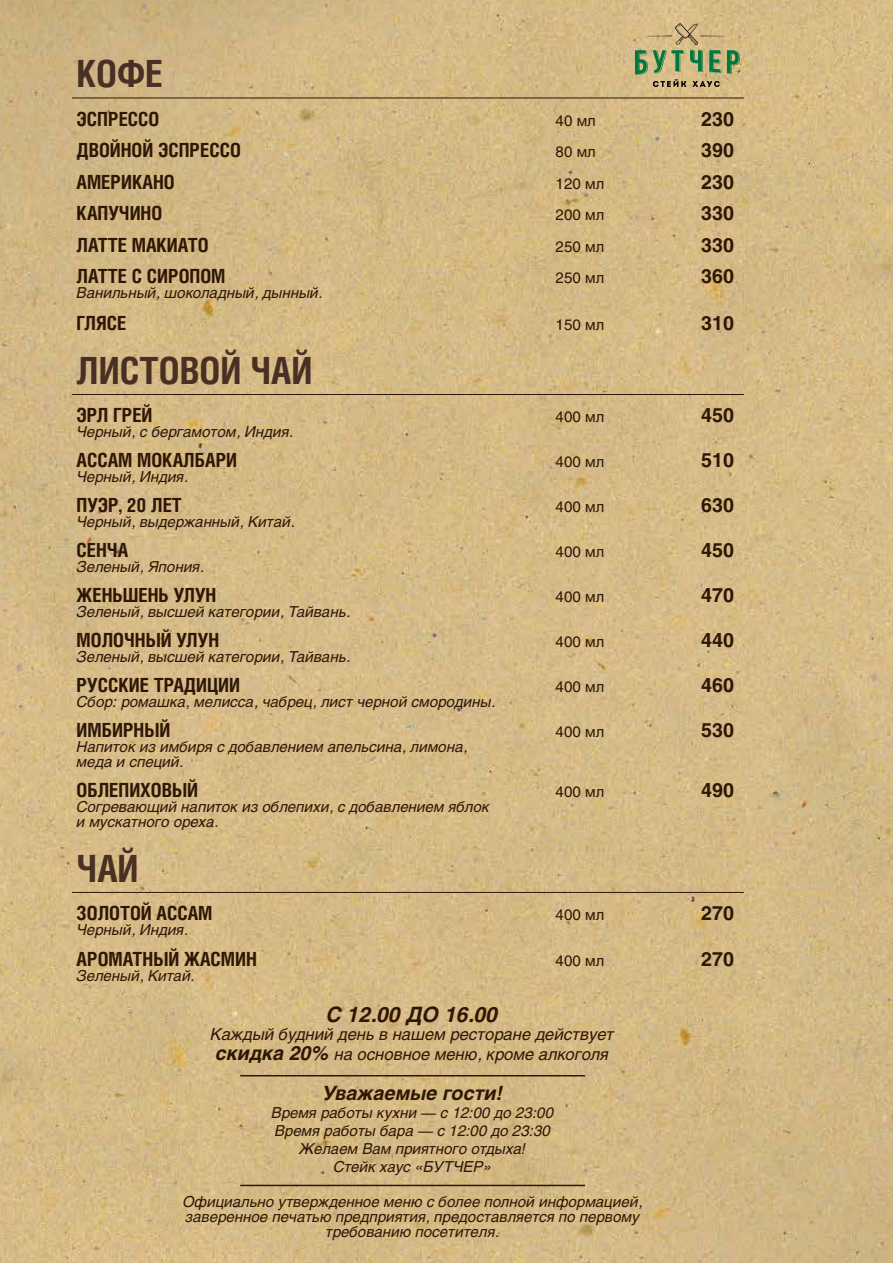
<style>
.page{position:relative;width:893px;height:1263px;background:#fff}
.page>*{position:absolute;margin:0;border:0;box-sizing:border-box;transform-origin:0 0}
.t1{font:700 37.5px "Helios Cond C";color:#483024}
.t2{font:italic 700 21px "Helios C";color:#2e1705}
.t3{font:700 19.5px "Helios Cond C";color:#2e1705}
.t4{font:700 19.5px "Helios C";color:#2e1705}
.t5{font:italic 700 19.5px "Helios C";color:#2e1705}
.t6{font:italic 16.5px/19.5px "Helios C";color:#2e1705;text-align:center}
.t7{font:italic 15px/15px "Helios C";color:#2e1705}
.t8{font:15px "Helios C";color:#2e1705}
.s1{font-weight:700;font-size:19.5px}
</style>
<div class="page">
<img style="left:0;top:0;width:893px;height:1263px">
<hr style="left:72px;top:394px;width:672px;height:1px;background:#2e1705">
<hr style="left:72px;top:98px;width:672px;height:1px;background:#2e1705">
<hr style="left:72px;top:892px;width:672px;height:1px;background:#2e1705">
<hr style="left:240px;top:1075px;width:345px;height:1px;background:#2e1705">
<hr style="left:240px;top:1185px;width:345px;height:1px;background:#2e1705">
<svg style="left:635px;top:23px;width:105px;height:64px;background:#afaa77"></svg>
<h1 class="t1" style="left:77px;top:51px;width:88px">КОФЕ</h1>
<h3 class="t3" style="left:77px;top:107px;width:84px">ЭСПРЕССО</h3>
<p class="t8" style="left:556px;top:112px;width:42px">40 мл</p>
<h3 class="t4" style="left:701px;top:108px;width:34px">230</h3>
<h3 class="t3" style="left:77px;top:139px;width:166px">ДВОЙНОЙ ЭСПРЕССО</h3>
<p class="t8" style="left:556px;top:143px;width:42px">80 мл</p>
<h3 class="t4" style="left:701px;top:139px;width:34px">390</h3>
<h3 class="t3" style="left:77px;top:170px;width:100px">АМЕРИКАНО</h3>
<p class="t8" style="left:556px;top:175px;width:50px">120 мл</p>
<h3 class="t4" style="left:701px;top:171px;width:34px">230</h3>
<h3 class="t3" style="left:77px;top:202px;width:87px">КАПУЧИНО</h3>
<p class="t8" style="left:556px;top:206px;width:50px">200 мл</p>
<h3 class="t4" style="left:701px;top:202px;width:34px">330</h3>
<h3 class="t3" style="left:77px;top:233px;width:133px">ЛАТТЕ МАКИАТО</h3>
<p class="t8" style="left:556px;top:238px;width:50px">250 мл</p>
<h3 class="t4" style="left:701px;top:234px;width:34px">330</h3>
<h3 class="t3" style="left:77px;top:265px;width:150px">ЛАТТЕ С СИРОПОМ</h3>
<p class="t8" style="left:556px;top:269px;width:50px">250 мл</p>
<h3 class="t4" style="left:701px;top:265px;width:34px">360</h3>
<p class="t7" style="left:77px;top:286px;width:248px">Ванильный, шоколадный, дынный.</p>
<h3 class="t3" style="left:77px;top:311px;width:51px">ГЛЯСЕ</h3>
<p class="t8" style="left:556px;top:316px;width:50px">150 мл</p>
<h3 class="t4" style="left:701px;top:312px;width:34px">310</h3>
<h1 class="t1" style="left:77px;top:348px;width:237px">ЛИСТОВОЙ ЧАЙ</h1>
<h3 class="t3" style="left:77px;top:403px;width:77px">ЭРЛ ГРЕЙ</h3>
<p class="t8" style="left:556px;top:408px;width:50px">400 мл</p>
<h3 class="t4" style="left:701px;top:404px;width:34px">450</h3>
<p class="t7" style="left:77px;top:424px;width:218px">Черный, с бергамотом, Индия.</p>
<h3 class="t3" style="left:77px;top:448px;width:162px">АССАМ МОКАЛБАРИ</h3>
<p class="t8" style="left:556px;top:453px;width:50px">400 мл</p>
<h3 class="t4" style="left:701px;top:449px;width:34px">510</h3>
<p class="t7" style="left:77px;top:469px;width:113px">Черный, Индия.</p>
<h3 class="t3" style="left:77px;top:493px;width:107px">ПУЭР, 20 ЛЕТ</h3>
<p class="t8" style="left:556px;top:498px;width:50px">400 мл</p>
<h3 class="t4" style="left:701px;top:494px;width:34px">630</h3>
<p class="t7" style="left:77px;top:514px;width:220px">Черный, выдержанный, Китай.</p>
<h3 class="t3" style="left:77px;top:538px;width:53px">СЕНЧА</h3>
<p class="t8" style="left:556px;top:543px;width:50px">400 мл</p>
<h3 class="t4" style="left:701px;top:539px;width:34px">450</h3>
<p class="t7" style="left:77px;top:559px;width:129px">Зеленый, Япония.</p>
<h3 class="t3" style="left:77px;top:583px;width:141px">ЖЕНЬШЕНЬ УЛУН</h3>
<p class="t8" style="left:556px;top:588px;width:50px">400 мл</p>
<h3 class="t4" style="left:701px;top:584px;width:34px">470</h3>
<p class="t7" style="left:77px;top:604px;width:276px">Зеленый, высшей категории, Тайвань.</p>
<h3 class="t3" style="left:77px;top:628px;width:144px">МОЛОЧНЫЙ УЛУН</h3>
<p class="t8" style="left:556px;top:633px;width:50px">400 мл</p>
<h3 class="t4" style="left:701px;top:629px;width:34px">440</h3>
<p class="t7" style="left:77px;top:649px;width:276px">Зеленый, высшей категории, Тайвань.</p>
<h3 class="t3" style="left:77px;top:673px;width:165px">РУССКИЕ ТРАДИЦИИ</h3>
<p class="t8" style="left:556px;top:678px;width:50px">400 мл</p>
<h3 class="t4" style="left:701px;top:674px;width:34px">460</h3>
<p class="t7" style="left:77px;top:694px;width:421px">Сбор: ромашка, мелисса, чабрец, лист черной смородины.</p>
<h3 class="t3" style="left:77px;top:718px;width:95px">ИМБИРНЫЙ</h3>
<p class="t8" style="left:556px;top:723px;width:50px">400 мл</p>
<h3 class="t4" style="left:701px;top:719px;width:34px">530</h3>
<p class="t7" style="left:77px;top:739px;width:393px">Напиток из имбиря с добавлением апельсина, лимона, меда и специй.</p>
<h3 class="t3" style="left:77px;top:778px;width:123px">ОБЛЕПИХОВЫЙ</h3>
<p class="t8" style="left:556px;top:783px;width:50px">400 мл</p>
<h3 class="t4" style="left:701px;top:779px;width:34px">490</h3>
<p class="t7" style="left:77px;top:799px;width:414px">Согревающий напиток из облепихи, с добавлением яблок и мускатного ореха.</p>
<h1 class="t1" style="left:77px;top:846px;width:63px">ЧАЙ</h1>
<h3 class="t3" style="left:77px;top:901px;width:137px">ЗОЛОТОЙ АССАМ</h3>
<p class="t8" style="left:556px;top:905px;width:50px">400 мл</p>
<h3 class="t4" style="left:701px;top:901px;width:34px">270</h3>
<p class="t7" style="left:77px;top:922px;width:113px">Черный, Индия.</p>
<h3 class="t3" style="left:77px;top:948px;width:182px">АРОМАТНЫЙ ЖАСМИН</h3>
<p class="t8" style="left:556px;top:952px;width:50px">400 мл</p>
<h3 class="t4" style="left:701px;top:948px;width:34px">270</h3>
<p class="t7" style="left:77px;top:968px;width:120px">Зеленый, Китай.</p>
<h2 class="t2" style="left:326px;top:1003px;width:173px">С 12.00 ДО 16.00</h2>
<p class="t6" style="left:211px;top:1024px;width:405px">Каждый будний день в нашем ресторане действует <span class="s1">скидка 20%</span> на основное меню, кроме алкоголя</p>
<h3 class="t5" style="left:322px;top:1082px;width:182px">Уважаемые гости!</h3>
<p class="t7" style="left:272px;top:1104px;width:284px;line-height:18px;text-align:center">Время работы кухни — с 12:00 до 23:00<br>Время работы бара — с 12:00 до 23:30<br>Желаем Вам приятного отдыха!<br>Стейк хаус «БУТЧЕР»</p>
<p class="t7" style="left:183px;top:1194px;width:461px;text-align:center">Официально утвержденное меню с более полной информацией, заверенное печатью предприятия, предоставляется по первому требованию посетителя.</p>
</div>
